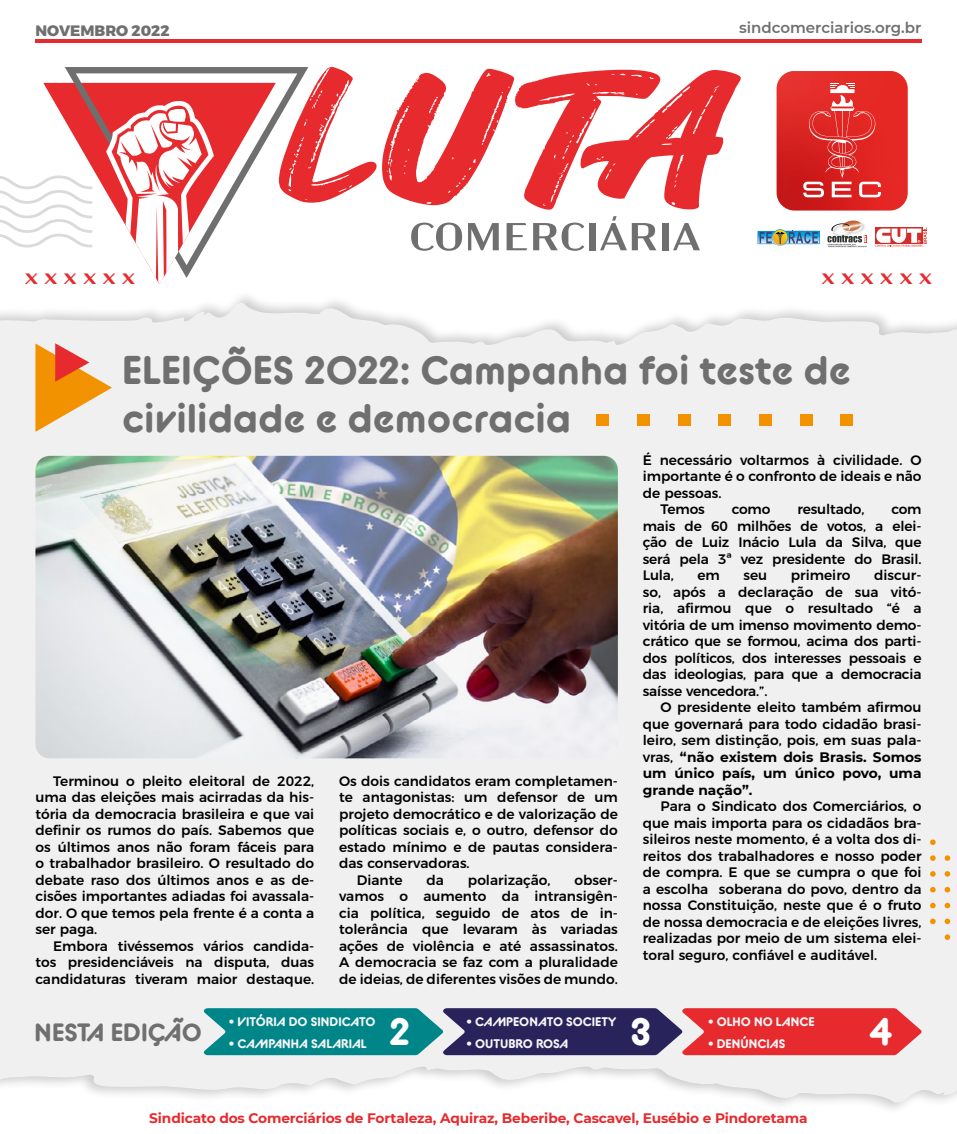
<style>
.page{position:relative;width:957px;height:1134px;background:#f0f0f0}
.page>*{position:absolute;margin:0;border:0;box-sizing:border-box;transform-origin:0 0}
.t1{font:700 40px/48px "BC Alphapipe RB";color:#706f6f}
.t2{font:700 38.75px "BC Alphapipe RB";color:#fff}
.t3{font:700 25px "BC Alphapipe RB";color:#706f6f}
.t4{font:600 15px "Montserrat";color:#706f6f}
.t5{font:600 15px "Acme Gothic Extrawide";letter-spacing:.4em;color:#e62a2e}
.t6{font:800 15px "Montserrat";color:#706f6f}
.t7{font:500 13.75px/16.5px "Montserrat";color:#000;text-align:justify}
.t8{font:700 13.75px "Montserrat";letter-spacing:-.01em;color:#e62a2e}
.t9{font:700 12.5px "BC Alphapipe RB";color:#f6f6f6}
.s1{font-weight:700}
</style>
<div class="page">
<div style="left:0;top:0;width:957px;height:347px;background:#000;opacity:.2"></div>
<div style="left:0;top:1065px;width:957px;height:69px;background:#000;opacity:.2"></div>
<svg style="left:0;top:175px;width:43px;height:72px"></svg>
<svg style="left:314px;top:67px;width:62px;height:136px"></svg>
<svg style="left:382px;top:69px;width:359px;height:141px"></svg>
<svg style="left:43px;top:83px;width:233px;height:201px;fill:#fff"></svg>
<svg style="left:59px;top:64px;width:255px;height:216px"></svg>
<svg style="left:106px;top:100px;width:108px;height:184px"></svg>
<svg style="left:411px;top:223px;width:51px;height:28px"></svg>
<svg style="left:468px;top:223px;width:31px;height:27px"></svg>
<svg style="left:506px;top:223px;width:21px;height:27px"></svg>
<svg style="left:533px;top:223px;width:51px;height:28px"></svg>
<div style="left:589px;top:223px;width:6px;height:27px;background:#706f6f"></div>
<div style="left:662px;top:223px;width:6px;height:27px;background:#706f6f"></div>
<svg style="left:673px;top:223px;width:27px;height:27px"></svg>
<svg style="left:600px;top:216px;width:56px;height:34px"></svg>
<img style="left:776px;top:71px;width:131px;height:140px">
<svg style="left:803px;top:83px;width:78px;height:114px;background:#e1413f"></svg>
<hr style="left:35px;top:39px;width:886px;height:4px;background:#e62a2e">
<img style="left:830px;top:219px;width:36px;height:2px">
<svg style="left:827px;top:221px;width:40px;height:26px"></svg>
<svg style="left:873px;top:227px;width:54px;height:20px"></svg>
<svg style="left:757px;top:230px;width:63px;height:16px"></svg>
<svg style="left:35px;top:343px;width:77px;height:89px"></svg>
<img style="left:35px;top:456px;width:583px;height:302px">
<svg style="left:944px;top:855px;width:6px;height:6px"></svg>
<svg style="left:944px;top:871px;width:6px;height:6px"></svg>
<svg style="left:944px;top:887px;width:6px;height:5px"></svg>
<svg style="left:944px;top:903px;width:6px;height:5px"></svg>
<svg style="left:944px;top:918px;width:6px;height:6px"></svg>
<svg style="left:944px;top:934px;width:6px;height:6px"></svg>
<svg style="left:930px;top:839px;width:5px;height:6px"></svg>
<svg style="left:930px;top:855px;width:5px;height:6px"></svg>
<svg style="left:930px;top:871px;width:5px;height:6px"></svg>
<svg style="left:930px;top:887px;width:5px;height:5px"></svg>
<svg style="left:930px;top:903px;width:5px;height:5px"></svg>
<svg style="left:930px;top:918px;width:5px;height:6px"></svg>
<div style="left:597px;top:414px;width:12px;height:12px;background:#f39200"></div>
<div style="left:637px;top:414px;width:12px;height:12px;background:#f39200"></div>
<div style="left:678px;top:414px;width:12px;height:12px;background:#f39200"></div>
<div style="left:719px;top:414px;width:12px;height:12px;background:#f39200"></div>
<div style="left:759px;top:414px;width:12px;height:12px;background:#f39200"></div>
<div style="left:800px;top:414px;width:12px;height:12px;background:#f39200"></div>
<div style="left:841px;top:414px;width:12px;height:12px;background:#f39200"></div>
<svg style="left:203px;top:1008px;width:719px;height:47px;background:#68566a"></svg>
<p class="t6" style="left:35px;top:18px;width:136px">NOVEMBRO 2022</p>
<p class="t4" style="left:739px;top:17px;width:184px">sindcomerciarios.org.br</p>
<p class="t5" style="left:25px;top:273px;width:112px">XXXXXX</p>
<p class="t5" style="left:821px;top:273px;width:112px">XXXXXX</p>
<h1 class="t1" style="left:122px;top:345px;width:730px">ELEIÇÕES 2022: Campanha foi teste de civilidade e democracia</h1>
<p class="t7" style="left:35px;top:772px;width:280px;text-indent:18px">Terminou o pleito eleitoral de 2022, uma das eleições mais acirradas da his&shy;tória da democracia brasileira e que vai definir os rumos do país. Sabemos que os últimos anos não foram fáceis para o trabalhador brasileiro. O resultado do debate raso dos últimos anos e as de&shy;cisões importantes adiadas foi avassala&shy;dor. O que temos pela frente é a conta a ser paga.</p>
<p class="t7" style="left:35px;top:937px;width:280px;text-indent:18px">Embora tivéssemos vários candida&shy;tos presidenciáveis na disputa, duas candidaturas tiveram maior destaque.</p>
<p class="t7" style="left:339px;top:772px;width:280px">Os dois candidatos eram completamen-</p>
<p class="t7" style="left:339px;top:788px;width:280px">te antagonistas: um defensor de um</p>
<p class="t7" style="left:339px;top:805px;width:280px">projeto democrático e de valorização de</p>
<p class="t7" style="left:339px;top:821px;width:280px">políticas sociais e, o outro, defensor do</p>
<p class="t7" style="left:339px;top:838px;width:280px">estado mínimo e de pautas considera-</p>
<p class="t7" style="left:339px;top:854px;width:132px">das conservadoras.</p>
<p class="t7" style="left:357px;top:871px;width:47px">Diante</p>
<p class="t7" style="left:426px;top:871px;width:19px">da</p>
<p class="t7" style="left:468px;top:871px;width:84px">polarização,</p>
<p class="t7" style="left:339px;top:871px;width:280px;text-indent:235px">obser&shy;vamos o aumento da intransigên&shy;cia política, seguido de atos de in&shy;tolerância que levaram às variadas ações de violência e até assassinatos.<br>A democracia se faz com a pluralidade de ideias, de diferentes visões de mundo.</p>
<p class="t7" style="left:643px;top:450px;width:280px">É necessário voltarmos à civilidade. O</p>
<p class="t7" style="left:643px;top:467px;width:280px">importante é o confronto de ideais e não</p>
<p class="t7" style="left:643px;top:483px;width:80px">de pessoas.</p>
<p class="t7" style="left:660px;top:500px;width:46px">Temos</p>
<p class="t7" style="left:732px;top:500px;width:40px">como</p>
<p class="t7" style="left:797px;top:500px;width:69px">resultado,</p>
<p class="t7" style="left:643px;top:500px;width:280px;text-indent:249px">com mais de 60 milhões de votos, a elei&shy;ção de Luiz Inácio Lula da Silva, que será pela 3ª vez presidente do Brasil.<br>Lula,</p>
<p class="t7" style="left:643px;top:566px;width:280px;text-indent:231px">discur&shy;so, após a declaração de sua vitó&shy;ria, afirmou que o resultado “é a vitória de um imenso movimento demo&shy;crático que se formou, acima dos parti&shy;dos políticos, dos interesses pessoais e das ideologias, para que a democracia saísse vencedora.”.</p>
<p class="t7" style="left:643px;top:698px;width:280px;text-indent:18px">O presidente eleito também afirmou que governará para todo cidadão brasi&shy;leiro, sem distinção, pois, em suas pala&shy;vras, <span class="s1">“não existem dois Brasis. Somos um único país, um único povo, uma grande nação”.</span></p>
<p class="t7" style="left:643px;top:797px;width:280px;text-indent:18px">Para o Sindicato dos Comerciários, o que mais importa para os cidadãos bra&shy;sileiros neste momento, é a volta dos di&shy;reitos dos trabalhadores e nosso poder de compra. E que se cumpra o que foi a escolha soberana do povo, dentro da nossa Constituição, neste que é o fruto de nossa democracia e de eleições livres, realizadas por meio de um sistema elei&shy;toral seguro, confiável e auditável.</p>
<p class="t7" style="left:697px;top:566px;width:24px">em</p>
<p class="t7" style="left:743px;top:566px;width:25px">seu</p>
<p class="t7" style="left:791px;top:566px;width:61px">primeiro</p>
<p class="t9" style="left:229px;top:1013px;width:148px">• VITÓRIA DO SINDICATO</p>
<p class="t9" style="left:466px;top:1013px;width:151px">• CAMPEONATO SOCIETY</p>
<p class="t9" style="left:708px;top:1013px;width:108px">• OLHO NO LANCE</p>
<p class="t9" style="left:229px;top:1035px;width:139px">• CAMPANHA SALARIAL</p>
<p class="t9" style="left:466px;top:1035px;width:103px">• OUTUBRO ROSA</p>
<p class="t9" style="left:708px;top:1035px;width:79px">• DENÚNCIAS</p>
<h3 class="t3" style="left:35px;top:1015px;width:169px">NESTA EDIÇÃO</h3>
<h2 class="t2" style="left:389px;top:1005px;width:22px">2</h2>
<h2 class="t2" style="left:630px;top:1006px;width:22px">3</h2>
<h2 class="t2" style="left:869px;top:1006px;width:24px">4</h2>
<p class="t8" style="left:149px;top:1108px;width:660px">Sindicato dos Comerciários de Fortaleza, Aquiraz, Beberibe, Cascavel, Eusébio e Pindoretama</p>
</div>
